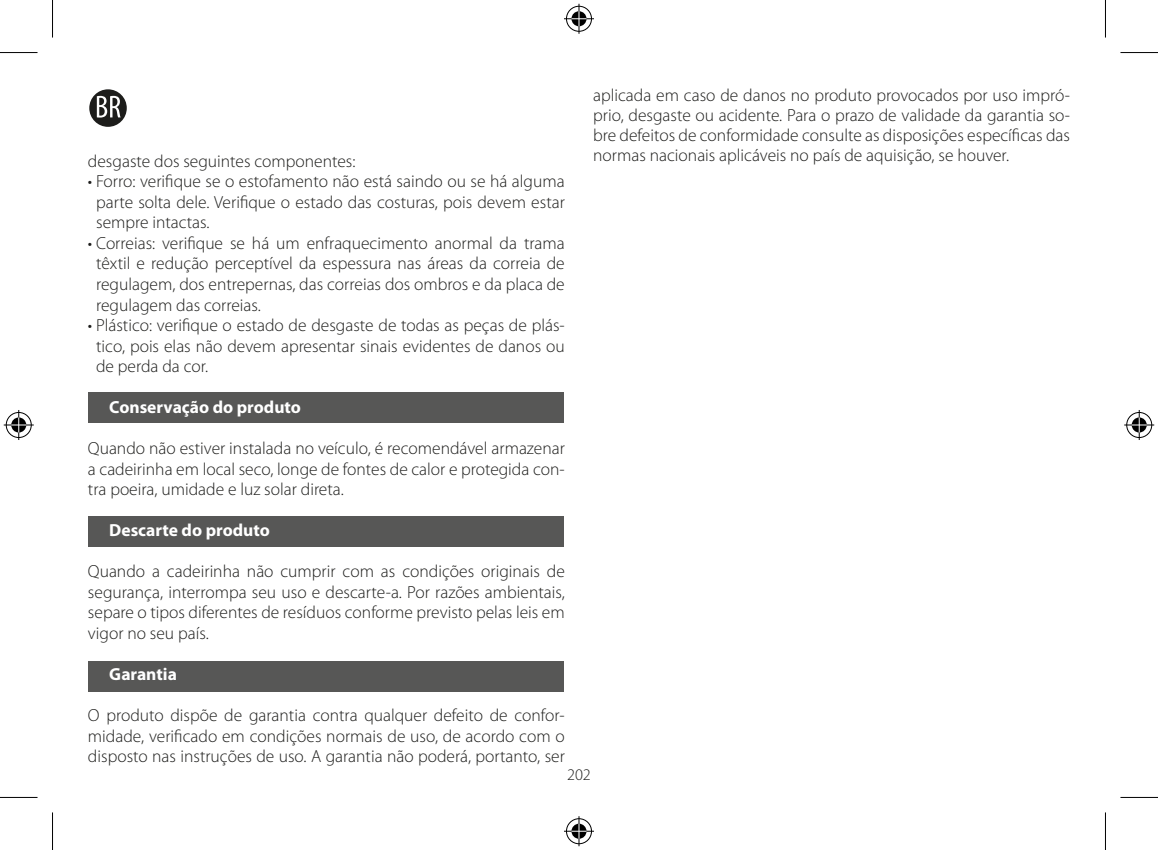
<style>
.page{position:relative;width:1158px;height:850px;background:#fff}
.page>*{position:absolute;margin:0;border:0;box-sizing:border-box;transform-origin:0 0}
.t1{font:300 17.5px/20.5px "Myriad Pro";color:#1d1d1b;text-align:justify}
.t2{font:700 17.5px "Myriad Pro";color:#fff}
.t3{font:300 16.25px "Myriad Pro";color:#1d1d1b}
</style>
<div class="page">
<div style="left:88px;top:392px;width:476px;height:30px;background:#575756"></div>
<div style="left:88px;top:516px;width:476px;height:30px;background:#575756"></div>
<div style="left:88px;top:660px;width:476px;height:30px;background:#575756"></div>
<div style="left:89px;top:89px;width:38px;height:38px;background:#1d1d1b;border-radius:50%"></div>
<svg style="left:97px;top:96px;width:24px;height:21px"></svg>
<hr style="left:0;top:52px;width:38px;height:1px;background:#000">
<hr style="left:1120px;top:52px;width:37px;height:1px;background:#000">
<hr style="left:0;top:796px;width:38px;height:1px;background:#000">
<hr style="left:1120px;top:796px;width:37px;height:1px;background:#000">
<hr style="left:52px;top:0;width:1px;height:38px;background:#000">
<hr style="left:52px;top:812px;width:1px;height:37px;background:#000">
<hr style="left:1104px;top:0;width:1px;height:38px;background:#000">
<hr style="left:1104px;top:812px;width:1px;height:37px;background:#000">
<div style="left:565px;top:5px;width:28px;height:28px;border:3px solid #fff;border-radius:50%"></div>
<hr style="left:564px;top:17px;width:30px;height:3px;background:#fff">
<hr style="left:577px;top:4px;width:3px;height:30px;background:#fff">
<div style="left:570px;top:10px;width:18px;height:18px;border:3px solid #fff;border-radius:50%"></div>
<div style="left:566px;top:6px;width:25px;height:26px;border:1px solid #000;border-radius:50%"></div>
<hr style="left:564px;top:18px;width:30px;height:1px;background:#000">
<hr style="left:578px;top:4px;width:1px;height:30px;background:#000">
<svg style="left:571px;top:11px;width:15px;height:15px"></svg>
<div style="left:565px;top:816px;width:28px;height:28px;border:3px solid #fff;border-radius:50%"></div>
<hr style="left:564px;top:829px;width:30px;height:3px;background:#fff">
<hr style="left:577px;top:815px;width:3px;height:30px;background:#fff">
<div style="left:570px;top:821px;width:18px;height:18px;border:3px solid #fff;border-radius:50%"></div>
<div style="left:566px;top:818px;width:25px;height:25px;border:1px solid #000;border-radius:50%"></div>
<hr style="left:564px;top:830px;width:30px;height:1px;background:#000">
<hr style="left:578px;top:815px;width:1px;height:30px;background:#000">
<svg style="left:571px;top:823px;width:15px;height:15px"></svg>
<div style="left:5px;top:410px;width:28px;height:29px;border:3px solid #fff;border-radius:50%"></div>
<hr style="left:4px;top:423px;width:30px;height:3px;background:#fff">
<hr style="left:17px;top:410px;width:3px;height:30px;background:#fff">
<div style="left:10px;top:415px;width:18px;height:19px;border:3px solid #fff;border-radius:50%"></div>
<div style="left:6px;top:412px;width:26px;height:25px;border:1px solid #000;border-radius:50%"></div>
<hr style="left:4px;top:424px;width:30px;height:1px;background:#000">
<hr style="left:18px;top:410px;width:1px;height:30px;background:#000">
<svg style="left:11px;top:417px;width:15px;height:15px"></svg>
<div style="left:1125px;top:410px;width:28px;height:29px;border:3px solid #fff;border-radius:50%"></div>
<hr style="left:1124px;top:423px;width:30px;height:3px;background:#fff">
<hr style="left:1137px;top:410px;width:3px;height:30px;background:#fff">
<div style="left:1130px;top:415px;width:18px;height:19px;border:3px solid #fff;border-radius:50%"></div>
<div style="left:1126px;top:412px;width:25px;height:25px;border:1px solid #000;border-radius:50%"></div>
<hr style="left:1124px;top:424px;width:30px;height:1px;background:#000">
<hr style="left:1138px;top:410px;width:1px;height:30px;background:#000">
<svg style="left:1131px;top:417px;width:15px;height:15px"></svg>
<p class="t1" style="left:88px;top:150px;width:269px">desgaste dos seguintes componentes:</p>
<p class="t1" style="left:96px;top:171px;width:470px;text-indent:-8px">• Forro: verifique se o estofamento não está saindo ou se há alguma parte solta dele. Verifique o estado das costuras, pois devem estar sempre intactas.</p>
<p class="t1" style="left:96px;top:232px;width:470px;text-indent:-8px">• Correias: verifique se há um enfraquecimento anormal da trama têxtil e redução perceptível da espessura nas áreas da correia de regulagem, dos entrepernas, das correias dos ombros e da placa de regulagem das correias.</p>
<p class="t1" style="left:96px;top:314px;width:470px;text-indent:-8px">• Plástico: verifique o estado de desgaste de todas as peças de plás&shy;tico, pois elas não devem apresentar sinais evidentes de danos ou de perda da cor.</p>
<p class="t2" style="left:109px;top:395px;width:193px">Conservação do produto</p>
<p class="t1" style="left:88px;top:437px;width:478px">Quando não estiver instalada no veículo, é recomendável armazenar a cadeirinha em local seco, longe de fontes de calor e protegida con&shy;tra poeira, umidade e luz solar direta.</p>
<p class="t2" style="left:109px;top:518px;width:162px">Descarte do produto</p>
<p class="t1" style="left:88px;top:560px;width:478px">Quando a cadeirinha não cumprir com as condições originais de segurança, interrompa seu uso e descarte-a. Por razões ambientais, separe o tipos diferentes de resíduos conforme previsto pelas leis em vigor no seu país.</p>
<p class="t2" style="left:109px;top:662px;width:69px">Garantia</p>
<p class="t1" style="left:88px;top:704px;width:478px">O produto dispõe de garantia contra qualquer defeito de confor&shy;midade, verificado em condições normais de uso, de acordo com o disposto nas instruções de uso. A garantia não poderá, portanto, ser</p>
<p class="t1" style="left:593px;top:85px;width:478px">aplicada em caso de danos no produto provocados por uso impró&shy;prio, desgaste ou acidente. Para o prazo de validade da garantia so&shy;bre defeitos de conformidade consulte as disposições específicas das normas nacionais aplicáveis no país de aquisição, se houver.</p>
<p class="t3" style="left:567px;top:764px;width:25px">202</p>
</div>
